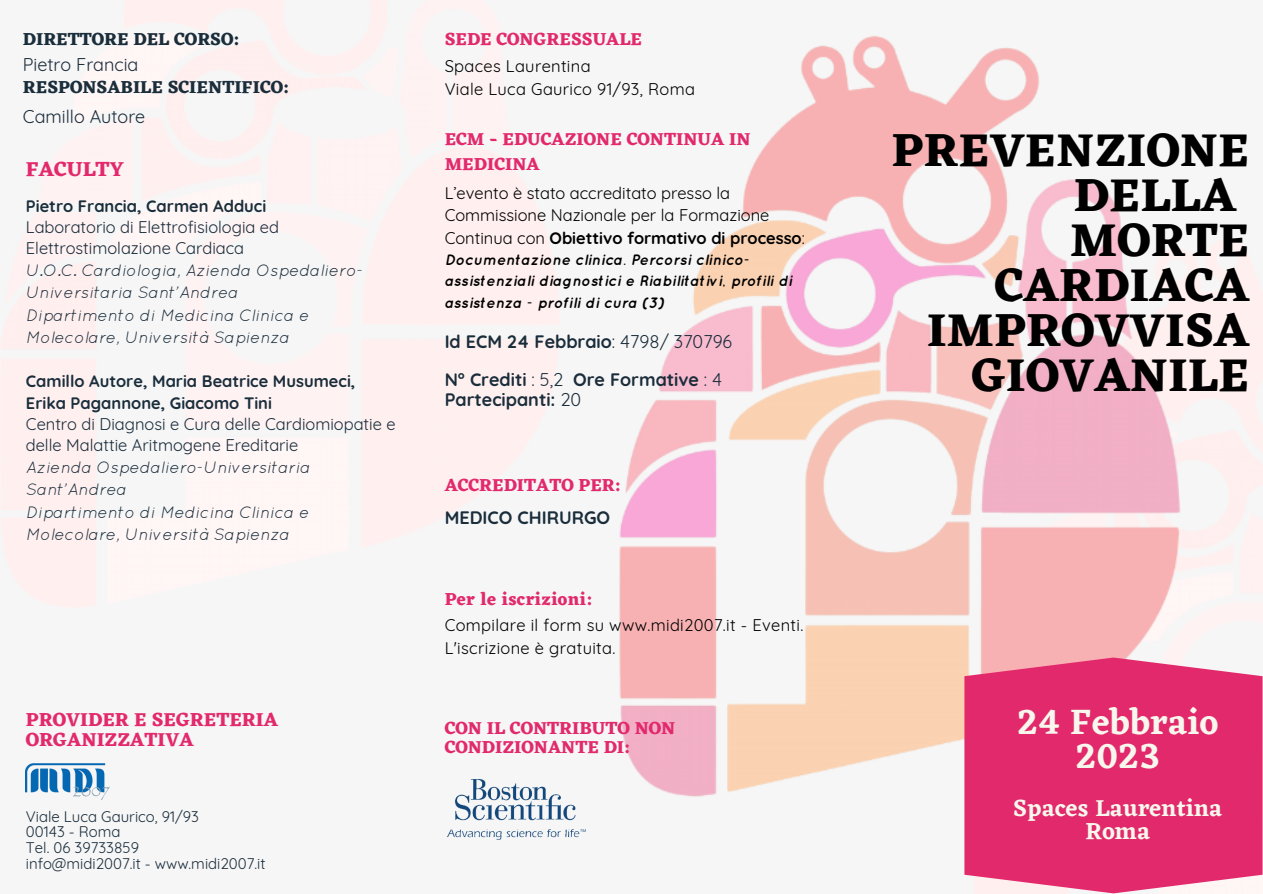
<style>
.page{position:relative;width:1263px;height:894px;background:#fff}
.page>*{position:absolute;margin:0;border:0;box-sizing:border-box;transform-origin:0 0}
.t1{font:700 48px/45px "Eczar";letter-spacing:.01em;color:#000;text-align:right}
.t2{font:600 36px/33.8px "Eczar";letter-spacing:.01em;color:#f8f7ed;text-align:center}
.t3{font:600 24px/22.5px "Eczar";letter-spacing:.01em;color:#f8f7ed;text-align:center}
.t4{font:700 21px "Eczar";color:#e2296c}
.t5{font:700 19.5px/20.2px "Eczar";color:#e2296c}
.t6{font:700 18px/24.8px "Eczar";color:#e2296c}
.t7{font:700 18px/38.2px "Quicksand";color:#1a2d3b}
.t8{font:700 18px "Eczar";color:#1a2d3b}
.t9{font:18px "Quicksand";color:#1a2d3b}
.t10{font:700 18px "Eczar";letter-spacing:.02em;color:#e2296c}
.t11{font:italic 16.5px/22.5px "Quicksand";color:#1a2d3b}
.t12{font:16.5px/21.3px "Quicksand";color:#1a2d3b}
.t13{font:16.5px/22.5px "Quicksand";color:#000}
.t14{font:16.5px/22.5px "Quicksand";letter-spacing:.02em;color:#000}
.t15{font:700 16.5px/21.3px "Quicksand";color:#1a2d3b}
.t16{font:italic 700 15px/21.3px "Quicksand";color:#000}
.t17{font:15px/15.8px "Quicksand";color:#1a2d3b}
.s1{font-weight:700}
.s2{font-weight:400}
</style>
<div class="page">
<img style="left:0;top:0;width:1262px;height:798px">
<img style="left:26px;top:752px;width:83px;height:48px">
<img style="left:445px;top:769px;width:144px;height:72px">
<svg style="left:964px;top:657px;width:298px;height:236px;background:#e33875"></svg>
<p class="t8" style="left:23px;top:28px;width:219px">DIRETTORE DEL CORSO:</p>
<p class="t9" style="left:23px;top:53px;width:117px">Pietro Francia</p>
<p class="t8" style="left:23px;top:77px;width:268px">RESPONSABILE SCIENTIFICO:</p>
<p class="t9" style="left:23px;top:105px;width:124px">Camillo Autore</p>
<p class="t4" style="left:26px;top:156px;width:99px">FACULTY</p>
<p class="t15" style="left:26px;top:195px;width:242px">Pietro Francia, Carmen Adduci</p>
<p class="t12" style="left:26px;top:216px;width:255px">Laboratorio di Elettrofisiologia ed<br>Elettrostimolazione Cardiaca</p>
<p class="t11" style="left:26px;top:258px;width:339px">U.O.C. Cardiologia, Azienda Ospedaliero-Universitaria Sant’Andrea<br>Dipartimento di Medicina Clinica e Molecolare, Università Sapienza</p>
<p class="t15" style="left:26px;top:370px;width:331px">Camillo Autore, Maria Beatrice Musumeci,<br>Erika Pagannone, Giacomo Tini</p>
<p class="t12" style="left:26px;top:413px;width:371px">Centro di Diagnosi e Cura delle Cardiomiopatie e delle Malattie Aritmogene Ereditarie</p>
<p class="t11" style="left:26px;top:455px;width:286px">Azienda Ospedaliero-Universitaria<br>Sant’Andrea<br>Dipartimento di Medicina Clinica e<br>Molecolare, Università Sapienza</p>
<p class="t5" style="left:26px;top:708px;width:254px">PROVIDER E SEGRETERIA<br>ORGANIZZATIVA</p>
<p class="t17" style="left:26px;top:807px;width:241px">Viale Luca Gaurico, 91/93<br>00143 - Roma<br>Tel. 06 39733859<br>info@midi2007.it - www.midi2007.it</p>
<p class="t6" style="left:445px;top:27px;width:199px">SEDE CONGRESSUALE</p>
<p class="t14" style="left:445px;top:55px;width:252px">Spaces Laurentina<br>Viale Luca Gaurico 91/93, Roma</p>
<p class="t6" style="left:445px;top:126px;width:307px">ECM - EDUCAZIONE CONTINUA IN<br>MEDICINA</p>
<p class="t13" style="left:445px;top:181px;width:362px">L’evento è stato accreditato presso la<br>Commissione Nazionale per la Formazione<br>Continua con <span class="s1">Obiettivo formativo di processo</span>:</p>
<p class="t16" style="left:445px;top:249px;width:349px">Documentazione clinica. Percorsi clinico&shy;assistenziali diagnostici e Riabilitativi, profili di assistenza - profili di cura (3)</p>
<p class="t7" style="left:445px;top:322px;width:289px">Id ECM 24 Febbraio<span class="s2">: 4798/ 370796<br></span>N° Crediti <span class="s2">: 5,2</span> Ore Formative <span class="s2">: 4</span></p>
<p class="t7" style="left:445px;top:379px;width:138px">Partecipanti: <span class="s2">20</span></p>
<p class="t6" style="left:445px;top:472px;width:178px">ACCREDITATO PER:</p>
<p class="t7" style="left:445px;top:498px;width:167px">MEDICO CHIRURGO</p>
<p class="t10" style="left:445px;top:588px;width:150px">Per le iscrizioni:</p>
<p class="t14" style="left:445px;top:613px;width:360px">Compilare il form su www.midi2007.it - Eventi.<br>L'iscrizione è gratuita.</p>
<p class="t6" style="left:445px;top:718px;width:232px;line-height:19px">CON IL CONTRIBUTO NON<br>CONDIZIONANTE DI:</p>
<h1 class="t1" style="left:892px;top:127px;width:359px">PREVENZIONE<br>DELLA<br>MORTE<br>CARDIACA<br>IMPROVVISA<br>GIOVANILE</h1>
<h2 class="t2" style="left:1017px;top:704px;width:203px">24 Febbraio<br>2023</h2>
<h3 class="t3" style="left:1013px;top:796px;width:211px">Spaces Laurentina<br>Roma</h3>
</div>
